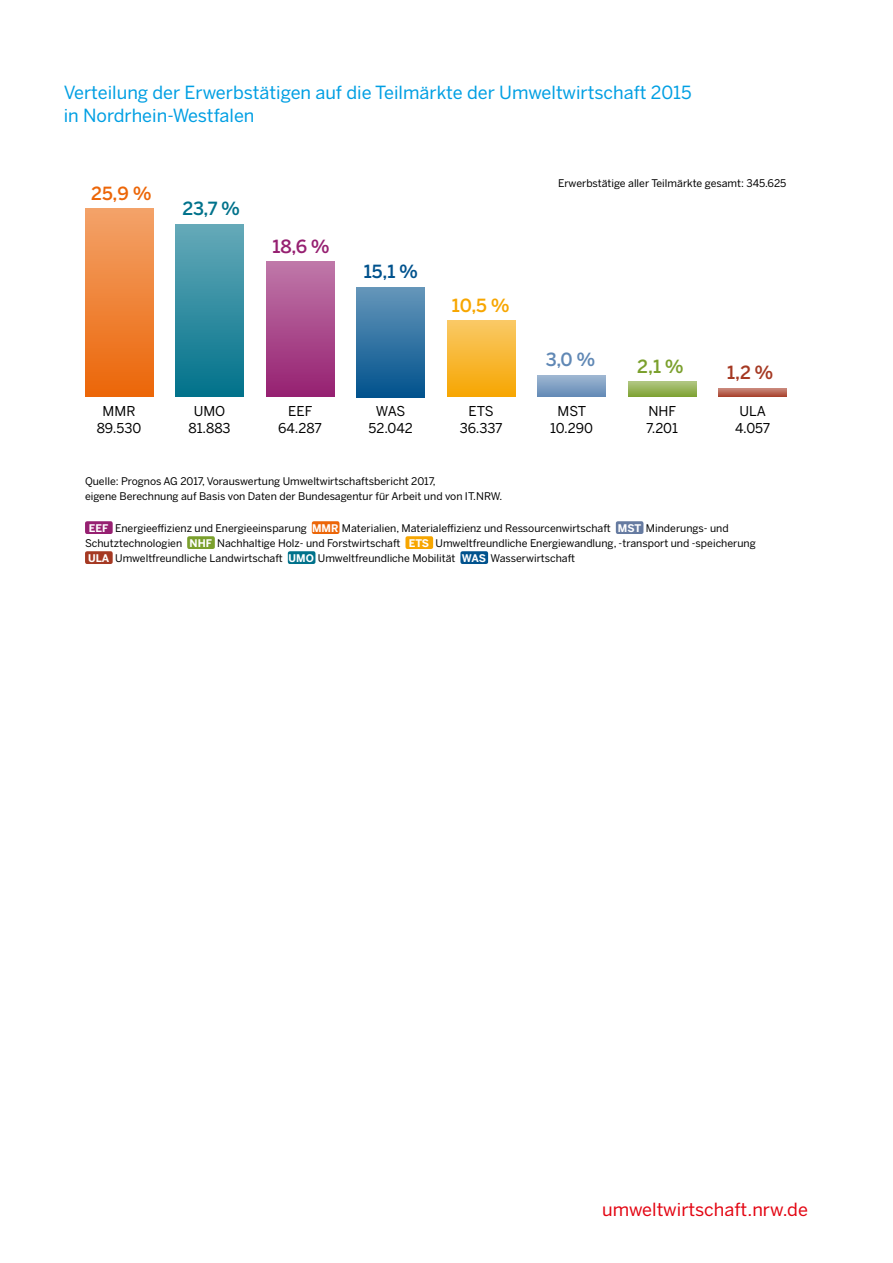
<style>
.page{position:relative;width:893px;height:1263px;background:#fff}
.page>*{position:absolute;margin:0;border:0;box-sizing:border-box;transform-origin:0 0}
.Kasten_Headline__H3{font:18px/22.5px "Benton Sans";color:#009fe3}
.t1{font:18px "Benton Sans";color:#e30613}
._12_15_regular_zentr{font:500 18px "Benton Sans";color:#ec6608}
._12_15_regular_zentr-2{font:500 18px "Benton Sans";color:#00728b}
._12_15_regular_zentr-3{font:500 18px "Benton Sans";color:#962071}
._12_15_regular_zentr-4{font:500 18px "Benton Sans";color:#00528d}
._12_15_regular_zentr-5{font:500 18px "Benton Sans";color:#f7a600}
._12_15_regular_zentr-6{font:500 18px "Benton Sans";color:#6088b5}
._12_15_regular_zentr-7{font:500 18px "Benton Sans";color:#7ba02d}
._12_15_regular_zentr-8{font:500 18px "Benton Sans";color:#a53923}
.RP_9_11_regular_zent{font:13.5px "Benton Sans";color:#000}
.RP_7_10_regular_link{font:10.5px/15px "Benton Sans";color:#000}
.t2{font:700 10.5px "Benton Sans";color:#fff}
.s1{font-weight:700;color:#fff}
</style>
<div class="page">
<div style="left:85px;top:208px;width:68px;height:189px;background:linear-gradient(to bottom,#f3a36a,#ec6608)"></div>
<div style="left:176px;top:224px;width:68px;height:173px;background:linear-gradient(to bottom,#66aab9,#01728b)"></div>
<div style="left:266px;top:262px;width:68px;height:135px;background:linear-gradient(to bottom,#bf78a9,#962071)"></div>
<div style="left:357px;top:287px;width:68px;height:110px;background:linear-gradient(to bottom,#6596ba,#02538d)"></div>
<div style="left:447px;top:321px;width:68px;height:76px;background:linear-gradient(to bottom,#fac965,#f7a602)"></div>
<div style="left:538px;top:375px;width:68px;height:22px;background:linear-gradient(to bottom,#9fb8d2,#668cb7)"></div>
<svg style="left:628px;top:382px;width:68px;height:15px"></svg>
<svg style="left:719px;top:388px;width:68px;height:9px"></svg>
<div style="left:85px;top:521px;width:28px;height:13px;background:#962071;border-radius:2px"></div>
<div style="left:312px;top:521px;width:27px;height:13px;background:#ec6608;border-radius:2px"></div>
<div style="left:616px;top:521px;width:27px;height:13px;background:#667ba1;border-radius:2px"></div>
<div style="left:187px;top:536px;width:28px;height:13px;background:#7ba02d;border-radius:2px"></div>
<div style="left:405px;top:536px;width:28px;height:13px;background:#f7a600;border-radius:2px"></div>
<div style="left:85px;top:551px;width:28px;height:13px;background:#a53923;border-radius:2px"></div>
<div style="left:288px;top:551px;width:27px;height:13px;background:#00728b;border-radius:2px"></div>
<div style="left:460px;top:551px;width:28px;height:13px;background:#00528d;border-radius:2px"></div>
<p class="Kasten_Headline__H3" style="left:64px;top:81px;width:629px">Verteilung der Erwerbstätigen auf die Teilmärkte der Umweltwirtschaft 2015 in Nordrhein-Westfalen</p>
<p class="_12_15_regular_zentr" style="left:91px;top:182px;width:62px">25,9 %</p>
<p class="_12_15_regular_zentr-2" style="left:182px;top:198px;width:59px">23,7 %</p>
<p class="_12_15_regular_zentr-3" style="left:272px;top:235px;width:59px">18,6 %</p>
<p class="_12_15_regular_zentr-4" style="left:364px;top:261px;width:56px">15,1 %</p>
<p class="_12_15_regular_zentr-5" style="left:452px;top:294px;width:59px">10,5 %</p>
<p class="RP_9_11_regular_zent" style="left:103px;top:403px;width:34px">MMR</p>
<p class="RP_9_11_regular_zent" style="left:97px;top:420px;width:46px">89.530</p>
<p class="RP_9_11_regular_zent" style="left:194px;top:403px;width:33px">UMO</p>
<p class="RP_9_11_regular_zent" style="left:188px;top:420px;width:44px">81.883</p>
<p class="RP_9_11_regular_zent" style="left:288px;top:403px;width:26px">EEF</p>
<p class="RP_9_11_regular_zent" style="left:278px;top:420px;width:45px">64.287</p>
<p class="RP_9_11_regular_zent" style="left:376px;top:403px;width:31px">WAS</p>
<p class="RP_9_11_regular_zent" style="left:368px;top:420px;width:46px">52.042</p>
<p class="RP_9_11_regular_zent" style="left:469px;top:403px;width:26px">ETS</p>
<p class="RP_9_11_regular_zent" style="left:460px;top:420px;width:44px">36.337</p>
<p class="RP_7_10_regular_link" style="left:85px;top:474px;width:419px">Quelle: Prognos AG 2017, Vorauswertung Umweltwirtschaftsbericht 2017,<br>eigene Berechnung auf Basis von Daten der Bundesagentur für Arbeit und von IT.NRW.</p>
<p class="RP_7_10_regular_link" style="left:558px;top:175px;width:230px">Erwerbstätige aller Teilmärkte gesamt: 345.625</p>
<p class="_12_15_regular_zentr-6" style="left:546px;top:348px;width:51px">3,0 %</p>
<p class="_12_15_regular_zentr-7" style="left:637px;top:355px;width:48px">2,1 %</p>
<p class="_12_15_regular_zentr-8" style="left:727px;top:361px;width:48px">1,2 %</p>
<p class="RP_9_11_regular_zent" style="left:558px;top:403px;width:30px">MST</p>
<p class="RP_9_11_regular_zent" style="left:550px;top:420px;width:45px">10.290</p>
<p class="RP_9_11_regular_zent" style="left:648px;top:403px;width:29px">NHF</p>
<p class="RP_9_11_regular_zent" style="left:646px;top:420px;width:33px">7.201</p>
<p class="RP_9_11_regular_zent" style="left:740px;top:403px;width:28px">ULA</p>
<p class="RP_9_11_regular_zent" style="left:735px;top:420px;width:37px">4.057</p>
<p class="t2" style="left:89px;top:521px;width:21px">EEF</p>
<p class="RP_7_10_regular_link" style="left:115px;top:521px;width:193px">Energieeffizienz und Energieeinsparung</p>
<p class="RP_7_10_regular_link" style="left:312px;top:521px;width:300px"><span class="s1">MMR</span> Materialien, Materialeffizienz und Ressourcenwirtschaft</p>
<p class="t2" style="left:618px;top:521px;width:25px">MST</p>
<p class="RP_7_10_regular_link" style="left:646px;top:521px;width:84px">Minderungs- und</p>
<p class="RP_7_10_regular_link" style="left:85px;top:536px;width:99px">Schutztechnologien</p>
<p class="t2" style="left:190px;top:536px;width:24px">NHF</p>
<p class="RP_7_10_regular_link" style="left:217px;top:536px;width:185px">Nachhaltige Holz- und Forstwirtschaft</p>
<p class="t2" style="left:409px;top:536px;width:22px">ETS</p>
<p class="RP_7_10_regular_link" style="left:436px;top:536px;width:322px">Umweltfreundliche Energiewandlung, -transport und -speicherung</p>
<p class="t2" style="left:88px;top:551px;width:23px">ULA</p>
<p class="RP_7_10_regular_link" style="left:115px;top:551px;width:169px">Umweltfreundliche Landwirtschaft</p>
<p class="RP_7_10_regular_link" style="left:289px;top:551px;width:168px"><span class="s1">UMO</span> Umweltfreundliche Mobilität</p>
<p class="RP_7_10_regular_link" style="left:462px;top:551px;width:115px"><span class="s1">WAS</span> Wasserwirtschaft</p>
<h1 class="t1" style="left:602px;top:1199px;width:207px">umweltwirtschaft.nrw.de</h1>
</div>
